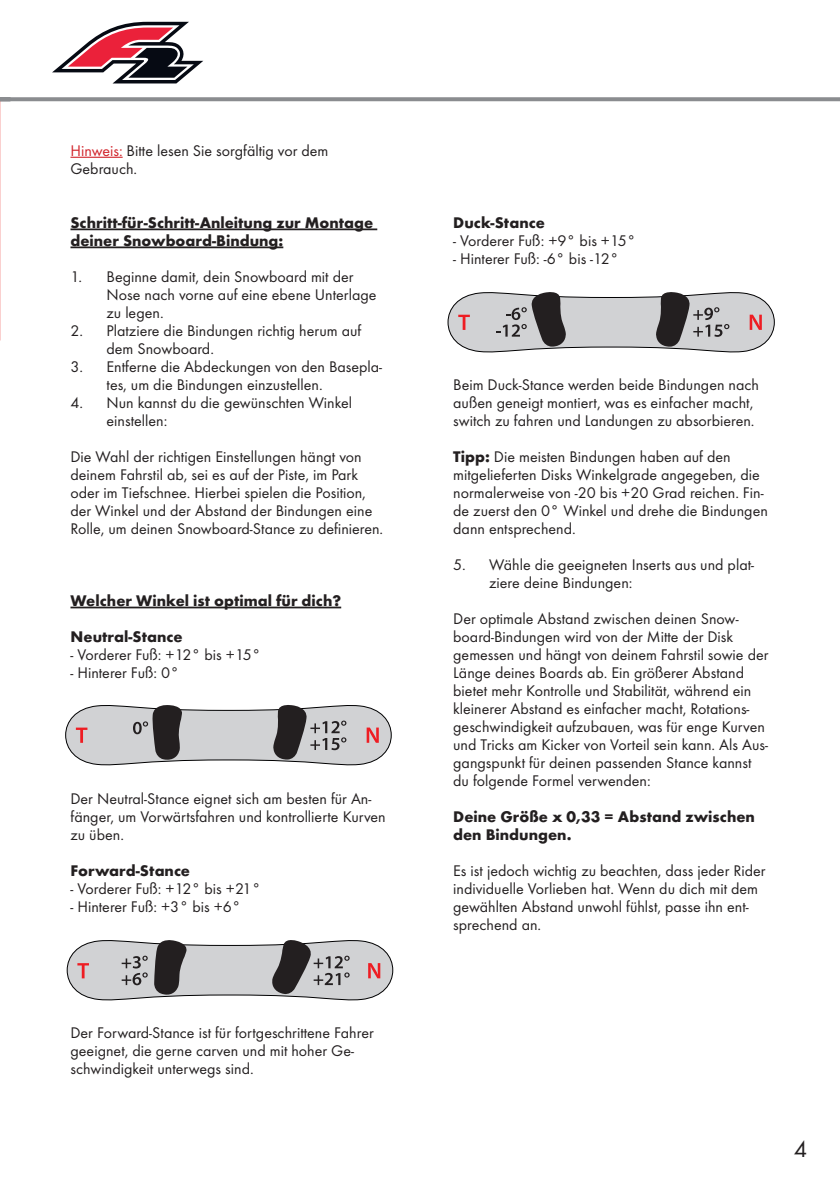
<style>
.page{position:relative;width:840px;height:1191px;background:#fff}
.page>*{position:absolute;margin:0;border:0;box-sizing:border-box;transform-origin:0 0}
.t1{font:24px "Futura TOT Boo";color:#231f20}
.t2{font:16px/18px "Futura TOT Boo";color:#231f20}
.t3{font:700 16px/18px "Futura TOT";color:#231f20}
.s1{color:#d1232a}
.s2{font-family:"Futura TOT";font-weight:700}
</style>
<div class="page">
<svg style="left:10px;top:97px;width:829px;height:4px;background:#909295"></svg>
<svg style="left:52px;top:22px;width:151px;height:61px"></svg>
<hr style="left:0;top:97px;width:10px;height:4px;background:#8a8c8f">
<hr style="left:70px;top:157px;width:53px;height:1px;background:#d1232a">
<hr style="left:70px;top:228px;width:307px;height:2px;background:#231f20">
<hr style="left:70px;top:246px;width:213px;height:2px;background:#231f20">
<hr style="left:70px;top:606px;width:271px;height:2px;background:#231f20">
<svg style="left:65px;top:705px;width:327px;height:61px;background:#b6b4b5"></svg>
<svg style="left:66px;top:940px;width:327px;height:61px;background:#b5b3b4"></svg>
<svg style="left:447px;top:292px;width:327px;height:61px;background:#b4b3b4"></svg>
<p class="t2" style="left:70px;top:141px;width:259px"><span class="s1">Hinweis:</span> Bitte lesen Sie sorgfältig vor dem<br>Gebrauch.</p>
<p class="t3" style="left:70px;top:213px;width:304px">Schritt-für-Schritt-Anleitung zur Montage deiner Snowboard-Bindung:</p>
<p class="t2" style="left:106px;top:267px;width:271px;text-indent:-36px">1. Beginne damit, dein Snowboard mit der<br>Nose nach vorne auf eine ebene Unterlage zu legen.</p>
<p class="t2" style="left:106px;top:321px;width:256px;text-indent:-36px">2. Platziere die Bindungen richtig herum auf dem Snowboard.</p>
<p class="t2" style="left:106px;top:357px;width:277px;text-indent:-36px">3. Entferne die Abdeckungen von den Basepla&shy;tes, um die Bindungen einzustellen.</p>
<p class="t2" style="left:106px;top:393px;width:247px;text-indent:-36px">4. Nun kannst du die gewünschten Winkel einstellen:</p>
<p class="t2" style="left:70px;top:447px;width:314px">Die Wahl der richtigen Einstellungen hängt von deinem Fahrstil ab, sei es auf der Piste, im Park oder im Tiefschnee. Hierbei spielen die Position, der Winkel und der Abstand der Bindungen eine Rolle, um deinen Snowboard-Stance zu definieren.</p>
<p class="t3" style="left:70px;top:591px;width:272px">Welcher Winkel ist optimal für dich?</p>
<p class="t3" style="left:70px;top:627px;width:113px">Neutral-Stance</p>
<p class="t2" style="left:70px;top:645px;width:192px">- Vorderer Fuß: +12° bis +15°</p>
<p class="t2" style="left:70px;top:663px;width:110px">- Hinterer Fuß: 0°</p>
<p class="t2" style="left:70px;top:789px;width:316px">Der Neutral-Stance eignet sich am besten für An&shy;fänger, um Vorwärtsfahren und kontrollierte Kurven zu üben.</p>
<p class="t3" style="left:70px;top:861px;width:121px">Forward-Stance</p>
<p class="t2" style="left:70px;top:879px;width:192px">- Vorderer Fuß: +12° bis +21°</p>
<p class="t2" style="left:70px;top:897px;width:172px">- Hinterer Fuß: +3° bis +6°</p>
<p class="t2" style="left:70px;top:1023px;width:304px">Der Forward-Stance ist für fortgeschrittene Fahrer geeignet, die gerne carven und mit hoher Ge&shy;schwindigkeit unterwegs sind.</p>
<p class="t3" style="left:453px;top:213px;width:93px">Duck-Stance</p>
<p class="t2" style="left:453px;top:231px;width:184px">- Vorderer Fuß: +9° bis +15°</p>
<p class="t2" style="left:453px;top:249px;width:167px">- Hinterer Fuß: -6° bis -12°</p>
<p class="t2" style="left:453px;top:375px;width:307px">Beim Duck-Stance werden beide Bindungen nach außen geneigt montiert, was es einfacher macht, switch zu fahren und Landungen zu absorbieren.</p>
<p class="t2" style="left:453px;top:447px;width:316px"><span class="s2">Tipp:</span> Die meisten Bindungen haben auf den mitgelieferten Disks Winkelgrade angegeben, die normalerweise von -20 bis +20 Grad reichen. Fin&shy;de zuerst den 0° Winkel und drehe die Bindungen dann entsprechend.</p>
<p class="t2" style="left:489px;top:555px;width:266px;text-indent:-36px">5. Wähle die geeigneten Inserts aus und plat&shy;ziere deine Bindungen:</p>
<p class="t2" style="left:453px;top:609px;width:316px">Der optimale Abstand zwischen deinen Snow&shy;board-Bindungen wird von der Mitte der Disk gemessen und hängt von deinem Fahrstil sowie der Länge deines Boards ab. Ein größerer Abstand bietet mehr Kontrolle und Stabilität, während ein kleinerer Abstand es einfacher macht, Rotations&shy;geschwindigkeit aufzubauen, was für enge Kurven und Tricks am Kicker von Vorteil sein kann. Als Aus&shy;gangspunkt für deinen passenden Stance kannst du folgende Formel verwenden:</p>
<p class="t3" style="left:453px;top:807px;width:303px">Deine Größe x 0,33 = Abstand zwischen den Bindungen.</p>
<p class="t2" style="left:453px;top:861px;width:314px">Es ist jedoch wichtig zu beachten, dass jeder Rider individuelle Vorlieben hat. Wenn du dich mit dem gewählten Abstand unwohl fühlst, passe ihn ent&shy;sprechend an.</p>
<p class="t1" style="left:793px;top:1135px;width:15px">4</p>
</div>
